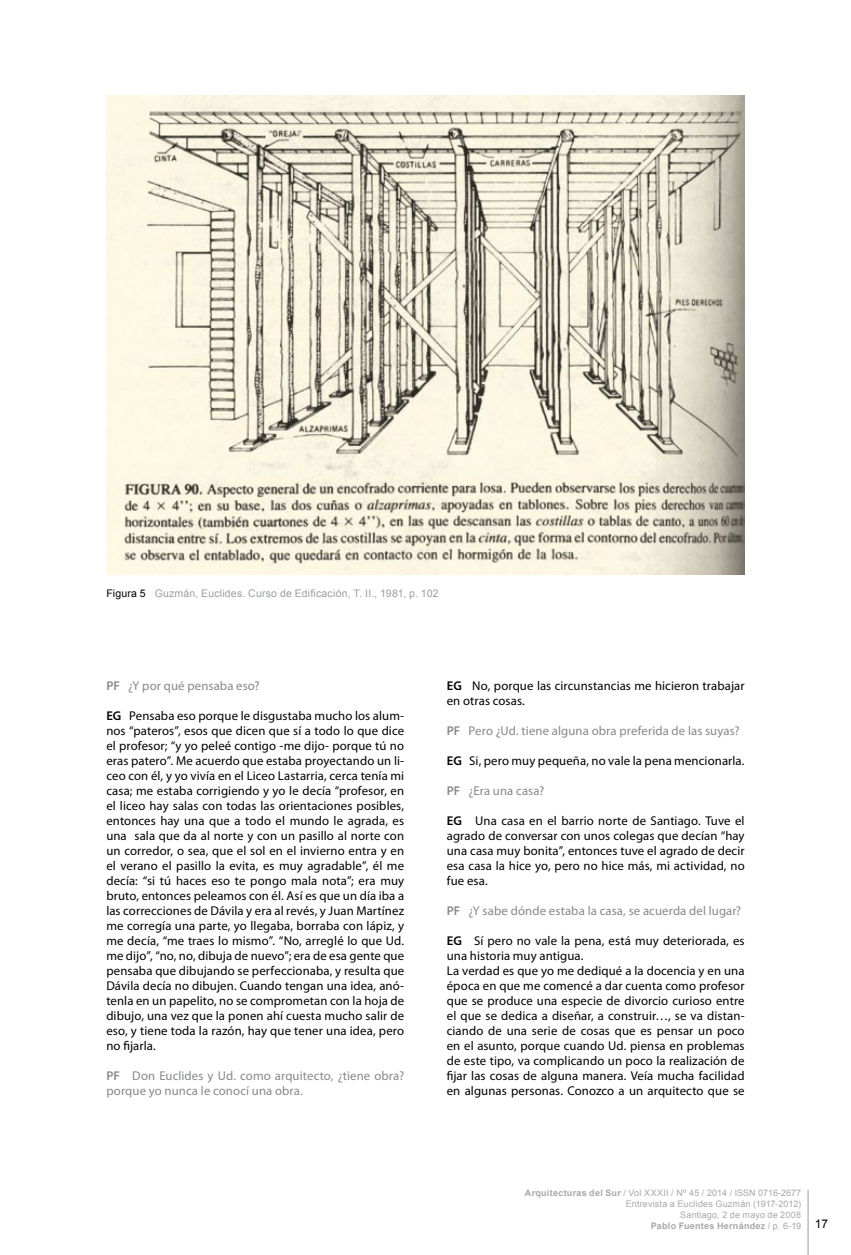
<style>
.page{position:relative;width:851px;height:1255px;background:#fff}
.page>*{position:absolute;margin:0;border:0;box-sizing:border-box;transform-origin:0 0}
.t1{font:12.75px/15px "Myriad Pro";letter-spacing:.01em;color:#000;text-align:justify}
.t2{font:12.75px/15px "Myriad Pro";letter-spacing:.01em;color:#87888a}
.t3{font:10.5px "Arial";letter-spacing:.015em;color:#9c9e9f}
.t4{font:9px "Arial";letter-spacing:.02em;color:#a7a8aa}
.t5{font:9px "Arial";color:#a7a8aa}
.t6{font:700 9px "Arial";letter-spacing:.03em;color:#a7a8aa}
.s1{color:#000}
.s2{font-weight:600}
.s3{font-weight:700}
.s4{font-weight:400}
.s5{font-weight:400;font-size:12px;color:#000}
</style>
<div class="page">
<hr style="left:807px;top:1189px;width:1px;height:65px;background:#9c9e9f">
<img style="left:106px;top:96px;width:638px;height:479px">
<p class="t3" style="left:106px;top:587px;width:333px"><span class="s1">Figura 5</span> Guzmán, Euclides. Curso de Edificación, T. II., 1981, p. 102</p>
<p class="t2" style="left:106px;top:678px;width:155px"><span class="s2">PF</span> ¿Y por qué pensaba eso?</p>
<p class="t1" style="left:106px;top:708px;width:299px"><span class="s2">EG</span> Pensaba eso porque le disgustaba mucho los alum&shy;nos “pateros”, esos que dicen que sí a todo lo que dice el profesor; “y yo peleé contigo -me dijo- porque tú no eras patero”. Me acuerdo que estaba proyectando un li&shy;ceo con él, y yo vivía en el Liceo Lastarria, cerca tenía mi casa; me estaba corrigiendo y yo le decía “profesor, en el liceo hay salas con todas las orientaciones posibles, entonces hay una que a todo el mundo le agrada, es una sala que da al norte y con un pasillo al norte con un corredor, o sea, que el sol en el invierno entra y en el verano el pasillo la evita, es muy agradable”, él me decía: “si tú haces eso te pongo mala nota”; era muy bruto, entonces peleamos con él. Así es que un día iba a las correcciones de Dávila y era al revés, y Juan Martínez me corregía una parte, yo llegaba, borraba con lápiz, y me decía, “me traes lo mismo”. “No, arreglé lo que Ud. me dijo”, “no, no, dibuja de nuevo”; era de esa gente que pensaba que dibujando se perfeccionaba, y resulta que Dávila decía no dibujen. Cuando tengan una idea, anó&shy;tenla en un papelito, no se comprometan con la hoja de dibujo, una vez que la ponen ahí cuesta mucho salir de eso, y tiene toda la razón, hay que tener una idea, pero no fijarla.</p>
<p class="t2" style="left:106px;top:1068px;width:299px"><span class="s2">PF</span> Don Euclides y Ud. como arquitecto, ¿tiene obra? porque yo nunca le conocí una obra.</p>
<p class="t1" style="left:446px;top:678px;width:299px"><span class="s2">EG</span> No, porque las circunstancias me hicieron trabajar en otras cosas.</p>
<p class="t2" style="left:446px;top:723px;width:294px"><span class="s2">PF</span> Pero ¿Ud. tiene alguna obra preferida de las suyas?</p>
<p class="t1" style="left:446px;top:753px;width:299px"><span class="s2">EG</span> Si, pero muy pequeña, no vale la pena mencionarla.</p>
<p class="t2" style="left:446px;top:783px;width:99px"><span class="s2">PF</span> ¿Era una casa?</p>
<p class="t1" style="left:446px;top:813px;width:299px"><span class="s2">EG</span> Una casa en el barrio norte de Santiago. Tuve el agrado de conversar con unos colegas que decían “hay una casa muy bonita”, entonces tuve el agrado de decir esa casa la hice yo, pero no hice más, mi actividad, no fue esa.</p>
<p class="t2" style="left:446px;top:903px;width:296px"><span class="s2">PF</span> ¿Y sabe dónde estaba la casa, se acuerda del lugar?</p>
<p class="t1" style="left:446px;top:933px;width:299px;text-align:left"><span class="s2">EG</span> Sí pero no vale la pena, está muy deteriorada, es una historia muy antigua.<br>La verdad es que yo me dediqué a la docencia y en una época en que me comencé a dar cuenta como profesor que se produce una especie de divorcio curioso entre el que se dedica a diseñar, a construir…, se va distan&shy;ciando de una serie de cosas que es pensar un poco en el asunto, porque cuando Ud. piensa en problemas de este tipo, va complicando un poco la realización de fijar las cosas de alguna manera. Veía mucha facilidad en algunas personas. Conozco a un arquitecto que se</p>
<p class="t5" style="left:525px;top:1187px;width:278px"><span class="s3">Arquitecturas del Sur</span> / Vol XXXII / Nº 45 / 2014 / ISSN 0716-2677</p>
<p class="t4" style="left:625px;top:1197px;width:177px">Entrevista a Euclides Guzmán (1917-2012)</p>
<p class="t4" style="left:680px;top:1208px;width:122px">Santiago, 2 de mayo de 2008</p>
<p class="t6" style="left:650px;top:1219px;width:179px">Pablo Fuentes Hernández <span class="s4">/ p. 6-19</span> <span class="s5">17</span></p>
</div>
